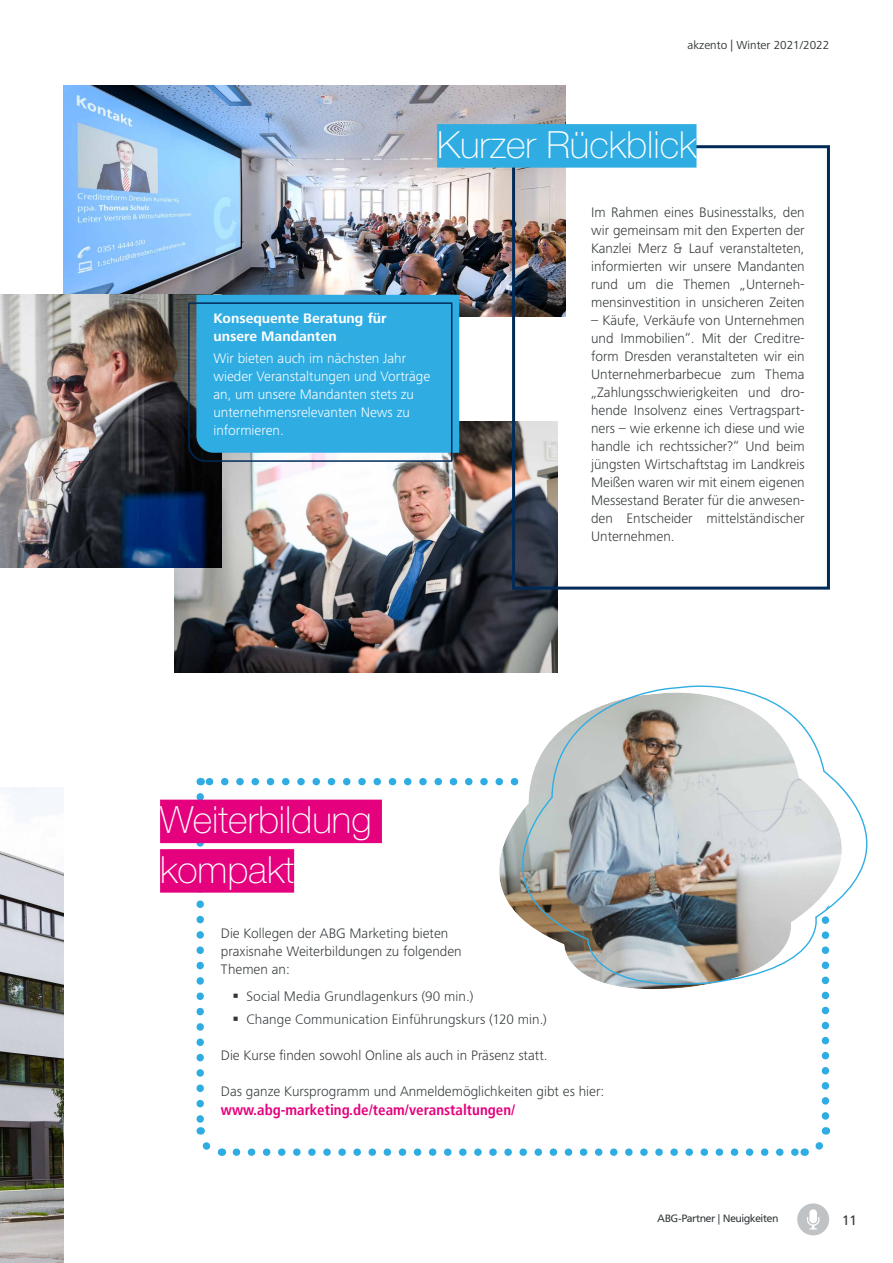
<style>
.page{position:relative;width:893px;height:1263px;background:#fff}
.page>*{position:absolute;margin:0;border:0;box-sizing:border-box;transform-origin:0 0}
.t1{font:100 37.5px/49.5px "Helvetica Neue LT Std";color:#fff}
.t2{font:700 condensed 15px "Frutiger LT";color:#e5007d}
.t3{font:300 14.25px/18px "Frutiger Next";color:#33383a;text-align:justify}
.t4{font:300 14.25px/18px "Frutiger Next";color:#fff}
.t5{font:300 14.25px/22.8px "Lino Frutiger Next";letter-spacing:.005em;color:#33383a}
.t6{font:700 14.25px/18px "Frutiger Next";color:#fff}
.t7{font:13.5px "Frutiger BSK";color:#33383a}
.t8{font:12px "Frutiger Next";color:#33383a}
.t9{font:10.5px "Frutiger BSK";color:#33383a}
</style>
<div class="page">
<svg style="left:797px;top:1203px;width:32px;height:32px"></svg>
<svg style="left:236px;top:1148px;width:561px;height:8px"></svg>
<svg style="left:208px;top:778px;width:245px;height:7px"></svg>
<svg style="left:196px;top:797px;width:27px;height:359px"></svg>
<svg style="left:804px;top:1127px;width:27px;height:29px"></svg>
<svg style="left:821px;top:1007px;width:9px;height:109px"></svg>
<svg style="left:487px;top:777px;width:343px;height:230px"></svg>
<img style="left:516px;top:685px;width:352px;height:303px">
<img style="left:0;top:788px;width:64px;height:475px">
<img style="left:174px;top:421px;width:383px;height:252px">
<img style="left:64px;top:85px;width:502px;height:231px">
<img style="left:0;top:295px;width:222px;height:273px">
<div style="left:160px;top:800px;width:222px;height:43px;background:#e5007d"></div>
<div style="left:160px;top:849px;width:134px;height:44px;background:#e5007d"></div>
<div style="left:512px;top:145px;width:318px;height:445px;border:3px solid #002a58"></div>
<div style="left:437px;top:124px;width:259px;height:44px;background:#2fade3"></div>
<svg style="left:187px;top:295px;width:272px;height:168px;background:#36a7d9"></svg>
<p class="t8" style="left:688px;top:38px;width:143px">akzento | Winter 2021/2022</p>
<h1 class="t1" style="left:437px;top:120px;width:261px">Kurzer Rückblick</h1>
<p class="t6" style="left:213px;top:309px;width:175px">Konsequente Beratung für unsere Mandanten</p>
<p class="t4" style="left:213px;top:350px;width:218px">Wir bieten auch im nächsten Jahr wieder Veranstaltungen und Vorträge an, um unsere Mandanten stets zu unternehmensrelevanten News zu informieren.</p>
<p class="t3" style="left:591px;top:204px;width:215px">Im Rahmen eines Businesstalks, den wir gemeinsam mit den Experten der Kanzlei Merz &amp; Lauf veranstalteten, informierten wir unsere Mandanten rund um die Themen „Unterneh&shy;mensinvestition in unsicheren Zeiten</p>
<p class="t3" style="left:591px;top:312px;width:215px">– Käufe, Verkäufe von Unternehmen und Immobilien“. Mit der Creditre&shy;form Dresden veranstalteten wir ein Unternehmerbarbecue zum Thema „Zahlungsschwierigkeiten und dro&shy;hende Insolvenz eines Vertragspart&shy;ners – wie erkenne ich diese und wie handle ich rechtssicher?“ Und beim jüngsten Wirtschaftstag im Landkreis Meißen waren wir mit einem eigenen Messestand Berater für die anwesen&shy;den Entscheider mittelständischer Unternehmen.</p>
<h1 class="t1" style="left:160px;top:795px;width:213px">Weiterbildung kompakt</h1>
<p class="t3" style="left:221px;top:924px;width:242px;text-align:left">Die Kollegen der ABG Marketing bieten praxisnahe Weiterbildungen zu folgenden<br>Themen an:</p>
<p class="t5" style="left:246px;top:985px;width:302px">Social Media Grundlagenkurs (90 min.)<br>Change Communication Einführungskurs (120 min.)</p>
<p class="t3" style="left:221px;top:1046px;width:328px">Die Kurse finden sowohl Online als auch in Präsenz statt.</p>
<p class="t3" style="left:221px;top:1082px;width:385px">Das ganze Kursprogramm und Anmeldemöglichkeiten gibt es hier:</p>
<p class="t2" style="left:221px;top:1101px;width:296px">www.abg-marketing.de/team/veranstaltungen/</p>
<p class="t9" style="left:658px;top:1212px;width:122px">ABG-Partner | Neuigkeiten</p>
<p class="t7" style="left:843px;top:1212px;width:16px">11</p>
</div>
